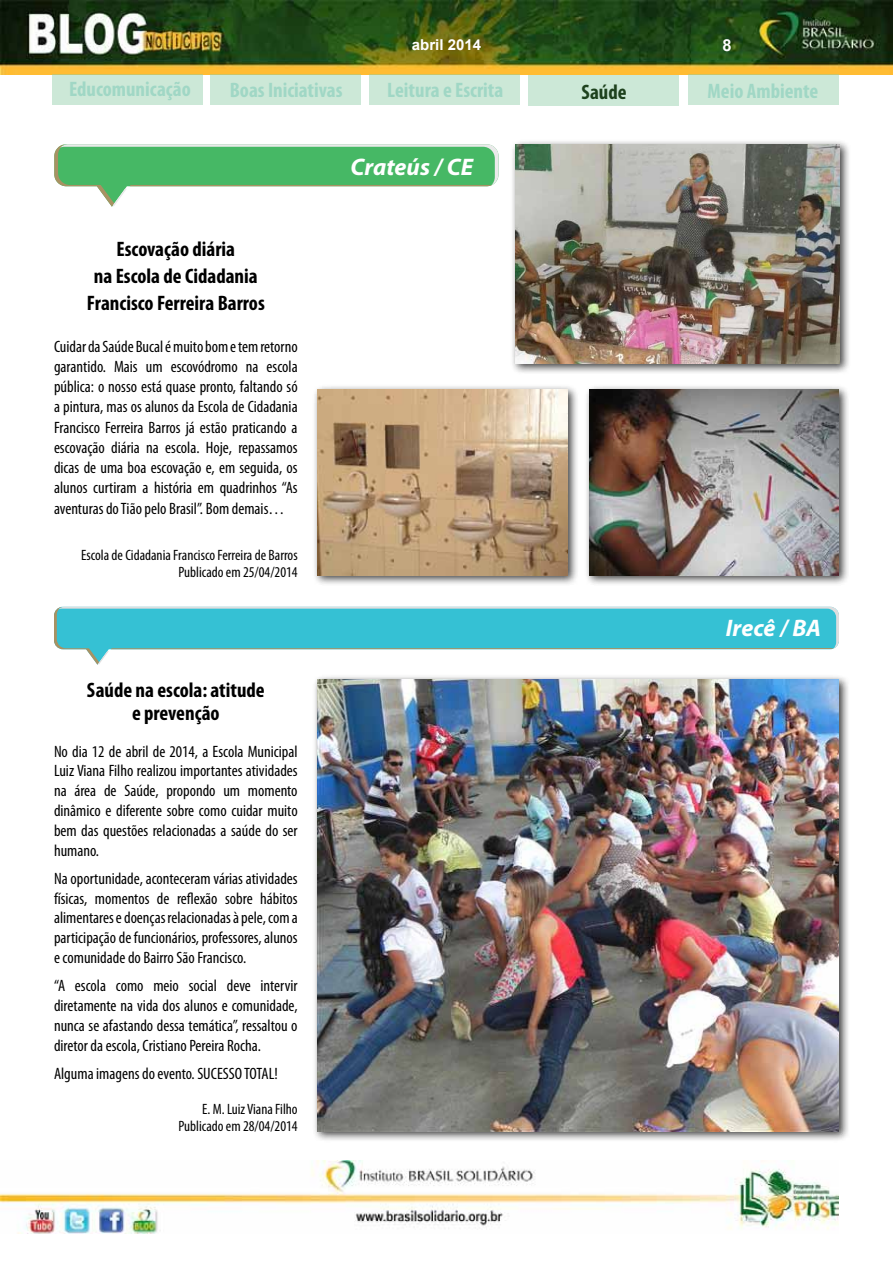
<style>
.page{position:relative;width:893px;height:1263px;background:#fff}
.page>*{position:absolute;margin:0;border:0;box-sizing:border-box;transform-origin:0 0}
.t1{font:italic 700 24px "Myriad Pro";color:#fff}
.t2{font:700 condensed 21px/27.2px "Myriad Pro";color:#000;text-align:center}
.t3{font:700 condensed 21px "Myriad Pro";color:#a0d7c5}
.t4{font:700 condensed 21px "Myriad Pro";color:#1e421e}
.t5{font:condensed 16.5px/19.8px "Myriad Pro";color:#000;text-align:justify}
.t6{font:700 16.5px "Arial";color:#fff}
.t7{font:condensed 15px/16.5px "Myriad Pro";color:#000;text-align:right}
.t8{font:700 15px "Arial";color:#fff}
</style>
<div class="page">
<img style="left:0;top:1160px;width:839px;height:73px">
<img style="left:0;top:0;width:893px;height:75px">
<div style="left:313px;top:674px;width:537px;height:468px;background:#000;opacity:.75"></div>
<img style="left:318px;top:679px;width:521px;height:452px">
<div style="left:313px;top:384px;width:266px;height:202px;background:#000;opacity:.75"></div>
<img style="left:318px;top:389px;width:249px;height:186px">
<div style="left:510px;top:139px;width:341px;height:236px;background:#000;opacity:.75"></div>
<img style="left:516px;top:145px;width:324px;height:219px">
<div style="left:52px;top:75px;width:151px;height:30px;background:#cce8d7"></div>
<div style="left:211px;top:75px;width:150px;height:30px;background:#cce8d7"></div>
<div style="left:370px;top:75px;width:150px;height:30px;background:#cce8d7"></div>
<div style="left:529px;top:75px;width:150px;height:30px;background:#cce8d7"></div>
<div style="left:688px;top:75px;width:150px;height:30px;background:#cce8d7"></div>
<svg style="left:58px;top:607px;width:781px;height:58px;fill:#35c1d4"></svg>
<svg style="left:54px;top:144px;width:445px;height:63px"></svg>
<div style="left:584px;top:384px;width:266px;height:202px;background:#000;opacity:.75"></div>
<img style="left:589px;top:389px;width:250px;height:186px">
<p class="t8" style="left:412px;top:35px;width:71px">abril 2014</p>
<p class="t6" style="left:722px;top:34px;width:11px">8</p>
<p class="t3" style="left:69px;top:76px;width:123px">Educomunicação</p>
<p class="t3" style="left:230px;top:77px;width:114px">Boas Iniciativas</p>
<p class="t3" style="left:387px;top:77px;width:118px">Leitura e Escrita</p>
<p class="t4" style="left:581px;top:79px;width:47px">Saúde</p>
<p class="t3" style="left:708px;top:78px;width:112px">Meio Ambiente</p>
<p class="t2" style="left:87px;top:235px;width:179px">Escovação diária<br>na Escola de Cidadania<br>Francisco Ferreira Barros</p>
<p class="t5" style="left:54px;top:336px;width:245px;line-height:20.2px">Cuidar da Saúde Bucal é muito bom e tem retorno garantido. Mais um escovódromo na escola pública: o nosso está quase pronto, faltando só a pintura, mas os alunos da Escola de Cidadania Francisco Ferreira Barros já estão praticando a escovação diária na escola. Hoje, repassamos dicas de uma boa escovação e, em seguida, os alunos curtiram a história em quadrinhos “As aventuras do Tião pelo Brasil”. Bom demais…</p>
<p class="t7" style="left:81px;top:547px;width:218px">Escola de Cidadania Francisco Ferreira de Barros<br>Publicado em 25/04/2014</p>
<p class="t2" style="left:87px;top:678px;width:179px;line-height:22.5px">Saúde na escola: atitude e prevenção</p>
<p class="t5" style="left:54px;top:741px;width:245px">No dia 12 de abril de 2014, a Escola Municipal Luiz Viana Filho realizou importantes atividades na área de Saúde, propondo um momento dinâmico e diferente sobre como cuidar muito bem das questões relacionadas a saúde do ser humano.</p>
<p class="t5" style="left:54px;top:868px;width:245px">Na oportunidade, aconteceram várias atividades físicas, momentos de reflexão sobre hábitos alimentares e doenças relacionadas à pele, com a participação de funcionários, professores, alunos e comunidade do Bairro São Francisco.</p>
<p class="t5" style="left:54px;top:976px;width:245px">“A escola como meio social deve intervir diretamente na vida dos alunos e comunidade, nunca se afastando dessa temática”, ressaltou o diretor da escola, Cristiano Pereira Rocha.</p>
<p class="t5" style="left:54px;top:1063px;width:225px">Alguma imagens do evento. SUCESSO TOTAL!</p>
<p class="t7" style="left:178px;top:1101px;width:121px">E. M. Luiz Viana Filho<br>Publicado em 28/04/2014</p>
<h1 class="t1" style="left:350px;top:151px;width:124px">Crateús / CE</h1>
<h1 class="t1" style="left:726px;top:612px;width:97px">Irecê / BA</h1>
</div>
